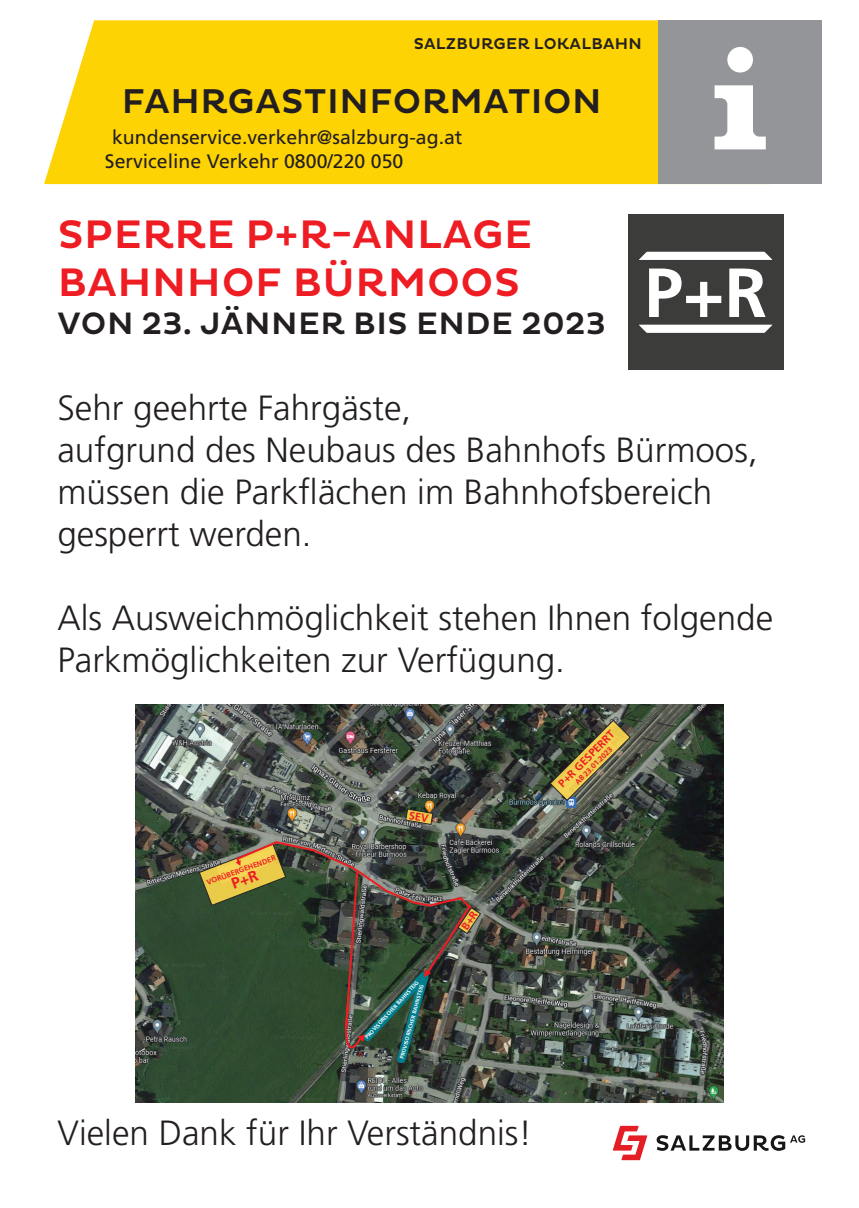
<style>
.page{position:relative;width:859px;height:1208px;background:#fff}
.page>*{position:absolute;margin:0;border:0;box-sizing:border-box;transform-origin:0 0}
.t1{font:700 69.4px "Frutiger LT Std";color:#fff}
.t2{font:500 40.5px/48.6px "Pluto";letter-spacing:.015em;color:#ee1d23}
.t3{font:300 35px/42px "Frutiger LT Std";color:#231f20}
.t4{font:500 35px "Pluto";letter-spacing:.015em;color:#231f20}
.t5{font:500 31.5px "Pluto";letter-spacing:.015em;color:#231f20}
.t6{font:19.5px/23.4px "Frutiger LT Std";color:#231f20}
.t7{font:500 15.9px "Pluto";letter-spacing:.015em;color:#231f20}
.t8{font:700 11px "Frutiger LT Std";color:#ee1d23}
.t9{font:700 7.5px "Frutiger LT Std";color:#ee1d23}
.t10{font:700 5.5px "Frutiger LT Std";color:#fff}
</style>
<div class="page">
<div style="left:44px;top:20px;width:614px;height:164px;background:#fed304"></div>
<div style="left:658px;top:20px;width:164px;height:164px;background:#939598"></div>
<svg style="left:657px;top:1135px;width:148px;height:15px"></svg>
<svg style="left:613px;top:1125px;width:34px;height:35px"></svg>
<svg style="left:714px;top:85px;width:52px;height:64px"></svg>
<div style="left:727px;top:47px;width:26px;height:26px;background:#fff;border-radius:50%"></div>
<div style="left:628px;top:215px;width:155px;height:155px;background:#3c3c3b"></div>
<div style="left:639px;top:325px;width:133px;height:8px;background:#fff"></div>
<svg style="left:761px;top:324px;width:12px;height:9px"></svg>
<svg style="left:639px;top:324px;width:8px;height:9px"></svg>
<div style="left:639px;top:252px;width:133px;height:8px;background:#fff"></div>
<svg style="left:639px;top:251px;width:9px;height:9px"></svg>
<svg style="left:764px;top:251px;width:9px;height:9px"></svg>
<img style="left:136px;top:704px;width:587px;height:398px">
<svg style="left:549px;top:719px;width:82px;height:82px;background:#7b7548"></svg>
<svg style="left:199px;top:841px;width:282px;height:222px;background:#45523d"></svg>
<svg style="left:405px;top:808px;width:28px;height:17px"></svg>
<p class="t7" style="left:414px;top:34px;width:230px">SALZBURGER LOKALBAHN</p>
<p class="t4" style="left:122px;top:81px;width:481px">FAHRGASTINFORMATION</p>
<p class="t6" style="left:105px;top:126px;width:359px;text-indent:7px">kundenservice.verkehr@salzburg-ag.at<br>Serviceline Verkehr 0800/220 050</p>
<p class="t2" style="left:58px;top:210px;width:476px">SPERRE P+R-ANLAGE<br>BAHNHOF BÜRMOOS</p>
<p class="t5" style="left:58px;top:305px;width:550px">VON 23. JÄNNER BIS ENDE 2023</p>
<h1 class="t1" style="left:644px;top:252px;width:124px">P+R</h1>
<p class="t3" style="left:57px;top:387px;width:702px">Sehr geehrte Fahrgäste,<br>aufgrund des Neubaus des Bahnhofs Bürmoos, müssen die Parkflächen im Bahnhofsbereich gesperrt werden.</p>
<p class="t3" style="left:57px;top:597px;width:717px">Als Ausweichmöglichkeit stehen Ihnen folgende<br>Parkmöglichkeiten zur Verfügung.</p>
<p class="t9" style="left:205px;top:878px;width:74px;rotate:-20deg">VORÜBERGEHENDER</p>
<p class="t8" style="left:556px;top:780px;width:76px;rotate:-45deg">P+R GESPERRT</p>
<p class="t9" style="left:573px;top:780px;width:51px;rotate:-45deg">AB 23.01.2023</p>
<p class="t10" style="left:364px;top:1036px;width:78px;rotate:-48deg">PROVISORISCHER BAHNSTEIG</p>
<p class="t10" style="left:399px;top:1057px;width:78px;rotate:-75deg">PROVISORISCHER BAHNSTEIG</p>
<p class="t3" style="left:57px;top:1112px;width:476px">Vielen Dank für Ihr Verständnis!</p>
</div>
